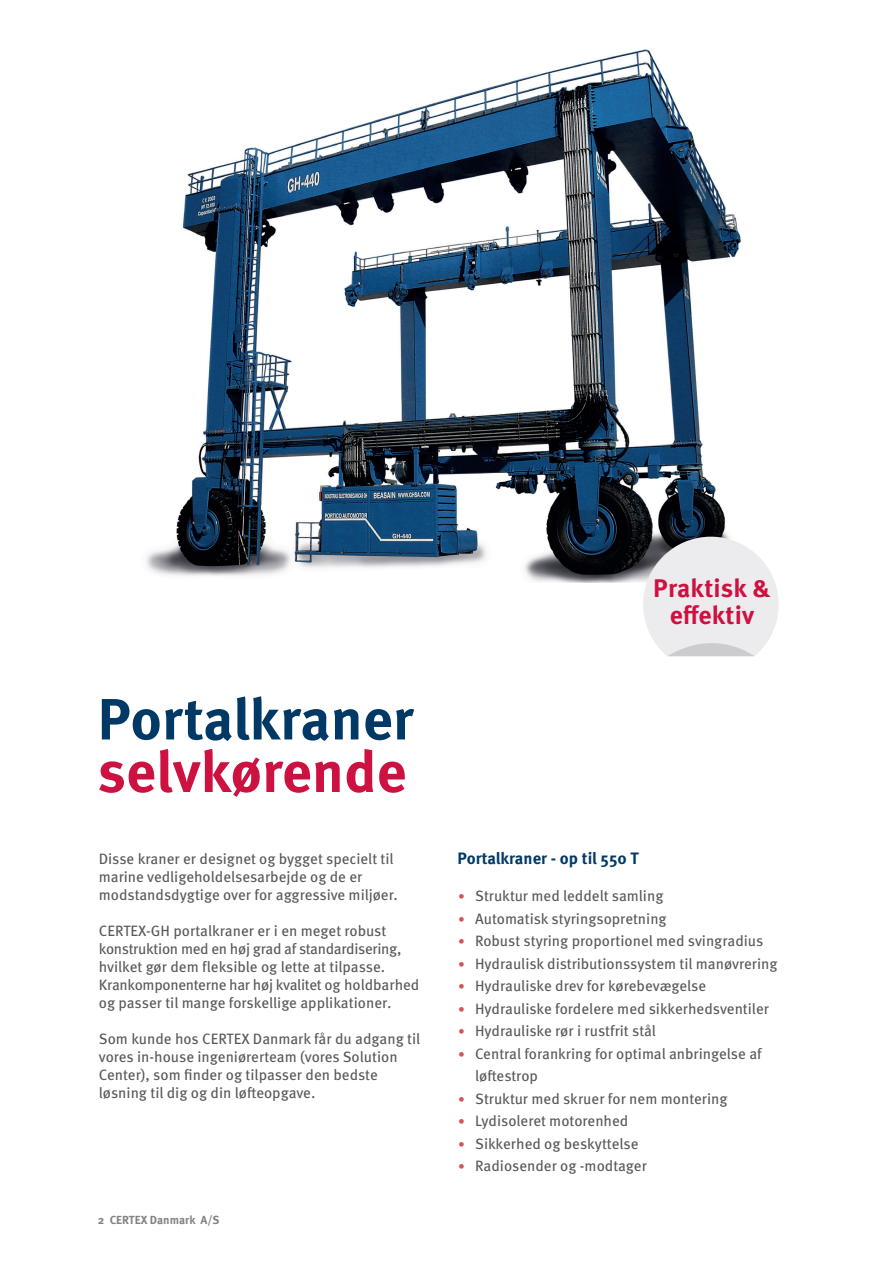
<style>
.page{position:relative;width:893px;height:1263px;background:#fff}
.page>*{position:absolute;margin:0;border:0;box-sizing:border-box;transform-origin:0 0}
.t1{font:700 58.2px/52.5px "Meta Pro";color:#003965}
.t2{font:700 25.5px "Meta Pro";letter-spacing:.01em;color:#cd1141}
.t3{font:700 16.5px "Meta Pro";letter-spacing:-.005em;color:#003965}
.t4{font:15px/18px "Meta Pro";color:#57585a}
.t5{font:700 11.7px "Meta Pro";color:#808285}
.s1{color:#cd1141}
.s2{font-size:13.2px;color:#d7515a}
</style>
<div class="page">
<img style="left:146px;top:49px;width:595px;height:533px">
<svg style="left:643px;top:537px;width:136px;height:119px;background:#e1e2e4"></svg>
<p class="t1" style="left:97px;top:689px;width:318px">Portalkraner <span class="s1">selvkørende</span></p>
<p class="t4" style="left:99px;top:849px;width:296px">Disse kraner er designet og bygget specielt til</p>
<p class="t4" style="left:99px;top:867px;width:265px">marine vedligeholdelsesarbejde og de er</p>
<p class="t4" style="left:99px;top:885px;width:301px">modstandsdygtige over for aggressive miljøer.</p>
<p class="t4" style="left:99px;top:921px;width:304px">CERTEX-GH portalkraner er i en meget robust konstruktion med en høj grad af standardisering, hvilket gør dem fleksible og lette at tilpasse.</p>
<p class="t4" style="left:99px;top:975px;width:322px">Krankomponenterne har høj kvalitet og holdbarhed og passer til mange forskellige applikationer.</p>
<p class="t4" style="left:99px;top:1029px;width:323px">Som kunde hos CERTEX Danmark får du adgang til vores in-house ingeniørerteam (vores Solution Center), som finder og tilpasser den bedste løsning til dig og din løfteopgave.</p>
<p class="t5" style="left:98px;top:1211px;width:123px">2 CERTEX Danmark A/S</p>
<p class="t2" style="left:653px;top:568px;width:119px">Praktisk &amp;</p>
<p class="t2" style="left:670px;top:595px;width:86px">effektiv</p>
<p class="t3" style="left:457px;top:845px;width:183px">Portalkraner - op til 550 T</p>
<p class="t4" style="left:458px;top:886px;width:207px"><span class="s2">•</span> Struktur med leddelt samling</p>
<p class="t4" style="left:458px;top:908px;width:210px"><span class="s2">•</span> Automatisk styringsopretning</p>
<p class="t4" style="left:458px;top:931px;width:307px"><span class="s2">•</span> Robust styring proportionel med svingradius</p>
<p class="t4" style="left:458px;top:953px;width:321px"><span class="s2">•</span> Hydraulisk distributionssystem til manøvrering</p>
<p class="t4" style="left:458px;top:976px;width:250px"><span class="s2">•</span> Hydrauliske drev for kørebevægelse</p>
<p class="t4" style="left:458px;top:998px;width:312px"><span class="s2">•</span> Hydrauliske fordelere med sikkerhedsventiler</p>
<p class="t4" style="left:458px;top:1021px;width:199px"><span class="s2">•</span> Hydrauliske rør i rustfrit stål</p>
<p class="t4" style="left:475px;top:1041px;width:288px;line-height:22.5px;text-indent:-17px"><span class="s2">•</span> Central forankring for optimal anbringelse af løftestrop</p>
<p class="t4" style="left:458px;top:1088px;width:271px"><span class="s2">•</span> Struktur med skruer for nem montering</p>
<p class="t4" style="left:458px;top:1111px;width:172px"><span class="s2">•</span> Lydisoleret motorenhed</p>
<p class="t4" style="left:458px;top:1133px;width:182px"><span class="s2">•</span> Sikkerhed og beskyttelse</p>
<p class="t4" style="left:458px;top:1156px;width:190px"><span class="s2">•</span> Radiosender og -modtager</p>
</div>
